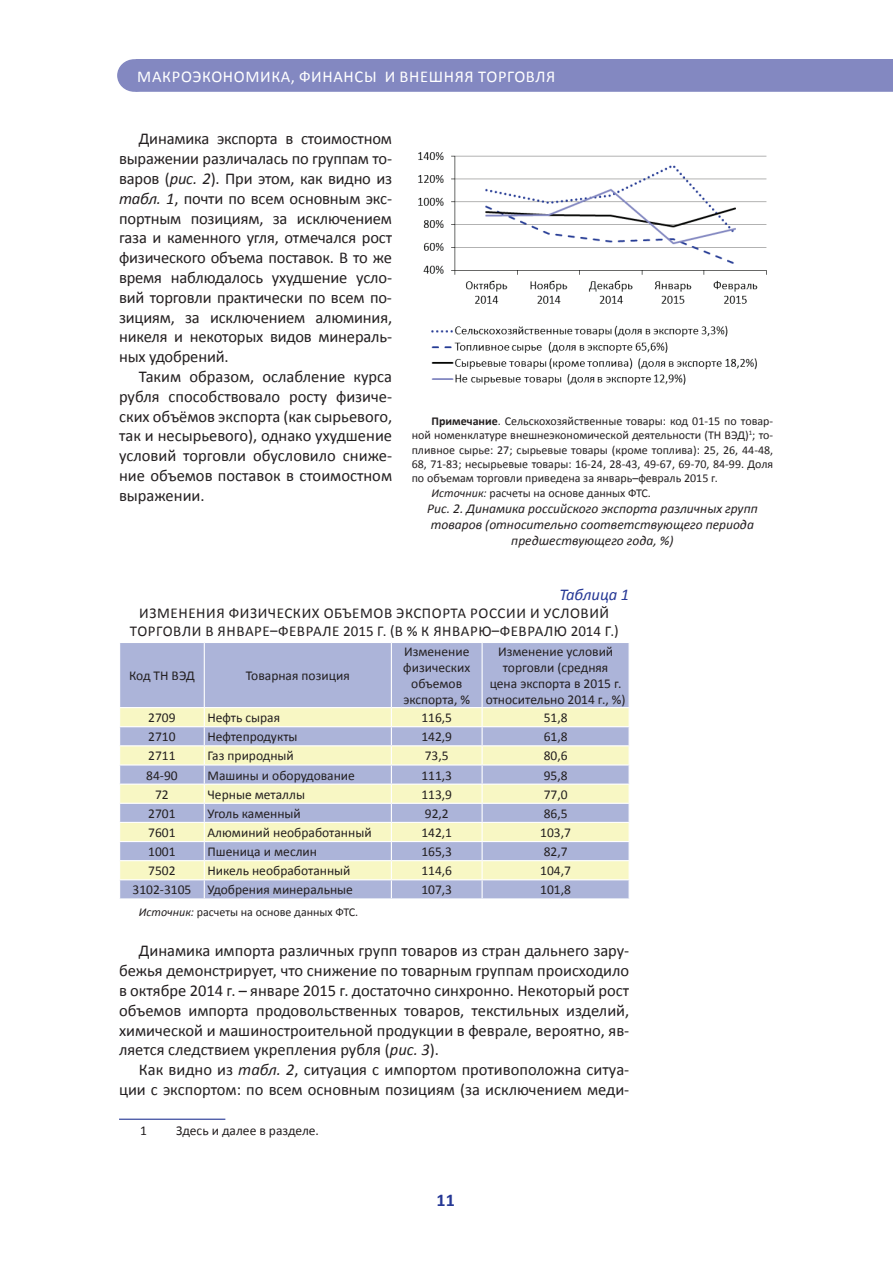
<style>
.page{position:relative;width:893px;height:1263px;background:#fff}
.page>*{position:absolute;margin:0;border:0;box-sizing:border-box;transform-origin:0 0}
.t1{font:700 18px "Calibri";color:#263895}
.t2{font:16.5px/19.8px "Calibri";color:#231f20;text-align:justify}
.t3{font:16.5px "Calibri";letter-spacing:.04em;color:#fff}
.t4{font:italic 16.5px "Calibri";letter-spacing:-.005em;color:#263895}
.t5{font:15px/18px "Calibri";letter-spacing:.04em;color:#231f20;text-align:center}
.t6{font:13.5px/16.2px "Calibri";color:#231f20;text-align:center}
.t7{font:italic 13.5px/16.2px "Calibri";color:#231f20;text-align:center}
.t8{font:12px "Calibri";color:#231f20}
.s1{font-style:italic}
.s2{font-weight:700}
</style>
<div class="page">
<div style="left:118px;top:60px;width:33px;height:31px;background:#8388c1;border-radius:50%"></div>
<div style="left:117px;top:59px;width:35px;height:33px;border:2px solid #8388c1;border-radius:50%"></div>
<div style="left:135px;top:59px;width:758px;height:33px;background:#8388c1"></div>
<div style="left:120px;top:643px;width:509px;height:255px;background:#acb4d9"></div>
<svg style="left:120px;top:708px;width:509px;height:171px;background:#d6d9ce"></svg>
<hr style="left:204px;top:643px;width:1px;height:64px;background:#fff">
<hr style="left:391px;top:643px;width:1px;height:64px;background:#fff">
<hr style="left:482px;top:643px;width:1px;height:64px;background:#fff">
<hr style="left:119px;top:707px;width:85px;height:1px;background:#fff">
<hr style="left:204px;top:707px;width:187px;height:1px;background:#fff">
<hr style="left:391px;top:707px;width:91px;height:1px;background:#fff">
<hr style="left:482px;top:707px;width:148px;height:1px;background:#fff">
<hr style="left:119px;top:726px;width:85px;height:1px;background:#fff">
<hr style="left:204px;top:726px;width:187px;height:1px;background:#fff">
<hr style="left:391px;top:726px;width:91px;height:1px;background:#fff">
<hr style="left:482px;top:726px;width:148px;height:1px;background:#fff">
<hr style="left:119px;top:745px;width:85px;height:1px;background:#fff">
<hr style="left:204px;top:745px;width:187px;height:1px;background:#fff">
<hr style="left:391px;top:745px;width:91px;height:1px;background:#fff">
<hr style="left:482px;top:745px;width:148px;height:1px;background:#fff">
<hr style="left:119px;top:764px;width:85px;height:1px;background:#fff">
<hr style="left:204px;top:764px;width:187px;height:1px;background:#fff">
<hr style="left:391px;top:764px;width:91px;height:1px;background:#fff">
<hr style="left:482px;top:764px;width:148px;height:1px;background:#fff">
<hr style="left:119px;top:783px;width:85px;height:2px;background:#fff">
<hr style="left:204px;top:783px;width:187px;height:2px;background:#fff">
<hr style="left:391px;top:783px;width:91px;height:2px;background:#fff">
<hr style="left:482px;top:783px;width:148px;height:2px;background:#fff">
<hr style="left:119px;top:803px;width:85px;height:1px;background:#fff">
<hr style="left:204px;top:803px;width:187px;height:1px;background:#fff">
<hr style="left:391px;top:803px;width:91px;height:1px;background:#fff">
<hr style="left:482px;top:803px;width:148px;height:1px;background:#fff">
<hr style="left:119px;top:822px;width:85px;height:1px;background:#fff">
<hr style="left:204px;top:822px;width:187px;height:1px;background:#fff">
<hr style="left:391px;top:822px;width:91px;height:1px;background:#fff">
<hr style="left:482px;top:822px;width:148px;height:1px;background:#fff">
<hr style="left:119px;top:841px;width:85px;height:1px;background:#fff">
<hr style="left:204px;top:841px;width:187px;height:1px;background:#fff">
<hr style="left:391px;top:841px;width:91px;height:1px;background:#fff">
<hr style="left:482px;top:841px;width:148px;height:1px;background:#fff">
<hr style="left:119px;top:860px;width:85px;height:1px;background:#fff">
<hr style="left:204px;top:860px;width:187px;height:1px;background:#fff">
<hr style="left:391px;top:860px;width:91px;height:1px;background:#fff">
<hr style="left:482px;top:860px;width:148px;height:1px;background:#fff">
<hr style="left:119px;top:879px;width:85px;height:1px;background:#fff">
<hr style="left:204px;top:879px;width:187px;height:1px;background:#fff">
<svg style="left:204px;top:708px;width:1px;height:190px"></svg>
<hr style="left:391px;top:879px;width:91px;height:1px;background:#fff">
<svg style="left:391px;top:708px;width:1px;height:190px"></svg>
<hr style="left:482px;top:879px;width:148px;height:1px;background:#fff">
<svg style="left:482px;top:708px;width:1px;height:190px"></svg>
<hr style="left:119px;top:1119px;width:106px;height:1px;background:#263895">
<img style="left:418px;top:152px;width:349px;height:233px">
<p class="t3" style="left:137px;top:66px;width:420px">макроэкономика, финансы и внешняя торговля</p>
<p class="t2" style="left:119px;top:129px;width:275px;text-indent:20px">Динамика экспорта в стоимостном выражении различалась по группам то&shy;варов (<span class="s1">рис. 2</span>). При этом, как видно из <span class="s1">табл. 1</span>, почти по всем основным экс&shy;портным позициям, за исключением газа и каменного угля, отмечался рост физического объема поставок. В то же время наблюдалось ухудшение усло&shy;вий торговли практически по всем по&shy;зициям, за исключением алюминия, никеля и некоторых видов минераль&shy;ных удобрений.</p>
<p class="t2" style="left:119px;top:367px;width:275px;text-indent:20px">Таким образом, ослабление курса рубля способствовало росту физиче&shy;ских объёмов экспорта (как сырьевого, так и несырьевого), однако ухудшение условий торговли обусловило сниже&shy;ние объемов поставок в стоимостном выражении.</p>
<p class="t8" style="left:431px;top:413px;width:343px"><span class="s2">Примечание</span>. Сельскохозяйственные товары: код 01-15 по товар-</p>
<p class="t8" style="left:412px;top:428px;width:363px">ной номенклатуре внешнеэкономической деятельности (ТН ВЭД)<sup>1</sup>; то-</p>
<p class="t8" style="left:412px;top:442px;width:363px">пливное сырье: 27; сырьевые товары (кроме топлива): 25, 26, 44-48,</p>
<p class="t8" style="left:412px;top:456px;width:363px">68, 71-83; несырьевые товары: 16-24, 28-43, 49-67, 69-70, 84-99. Доля</p>
<p class="t8" style="left:412px;top:471px;width:307px">по объемам торговли приведена за январь–февраль 2015 г.</p>
<p class="t8" style="left:431px;top:485px;width:221px"><span class="s1">Источник:</span> расчеты на основе данных ФТС.</p>
<p class="t7" style="left:427px;top:500px;width:332px">Рис. 2. Динамика российского экспорта различных групп товаров (относительно соответствующего периода предшествующего года, %)</p>
<p class="t4" style="left:559px;top:583px;width:71px">Таблица 1</p>
<p class="t5" style="left:130px;top:604px;width:490px">Изменения физических объемов экспорта России и условий торговли в январе–феврале 2015 г. (в % к январю–февралю 2014 г.)</p>
<p class="t6" style="left:129px;top:667px;width:51px">Код ТН ВЭД</p>
<p class="t6" style="left:246px;top:667px;width:105px">Товарная позиция</p>
<p class="t6" style="left:403px;top:643px;width:68px">Изменение физических объемов экспорта, %</p>
<p class="t6" style="left:486px;top:643px;width:141px">Изменение условий торговли (средняя<br>цена экспорта в 2015 г. относительно 2014 г., %)</p>
<p class="t6" style="left:148px;top:710px;width:29px">2709</p>
<p class="t6" style="left:207px;top:710px;width:74px">Н ефть сырая</p>
<p class="t6" style="left:421px;top:710px;width:32px">116,5</p>
<p class="t6" style="left:544px;top:710px;width:25px">51,8</p>
<p class="t6" style="left:148px;top:729px;width:29px">2710</p>
<p class="t6" style="left:207px;top:729px;width:92px">Н ефтепродукты</p>
<p class="t6" style="left:421px;top:729px;width:32px">142,9</p>
<p class="t6" style="left:544px;top:729px;width:25px">61,8</p>
<p class="t6" style="left:148px;top:748px;width:29px">2711</p>
<p class="t6" style="left:207px;top:748px;width:88px">Газ природный</p>
<p class="t6" style="left:425px;top:748px;width:25px">73,5</p>
<p class="t6" style="left:544px;top:748px;width:25px">80,6</p>
<p class="t6" style="left:146px;top:767px;width:33px">84-90</p>
<p class="t6" style="left:207px;top:767px;width:149px">Машины и оборудование</p>
<p class="t6" style="left:421px;top:767px;width:32px">111,3</p>
<p class="t6" style="left:544px;top:767px;width:25px">95,8</p>
<p class="t6" style="left:155px;top:786px;width:15px">72</p>
<p class="t6" style="left:207px;top:786px;width:99px">Черные металлы</p>
<p class="t6" style="left:421px;top:786px;width:32px">113,9</p>
<p class="t6" style="left:544px;top:786px;width:25px">77,0</p>
<p class="t6" style="left:148px;top:805px;width:29px">2701</p>
<p class="t6" style="left:207px;top:805px;width:95px">Уголь каменный</p>
<p class="t6" style="left:425px;top:805px;width:25px">92,2</p>
<p class="t6" style="left:544px;top:805px;width:25px">86,5</p>
<p class="t6" style="left:148px;top:824px;width:29px">7601</p>
<p class="t6" style="left:207px;top:824px;width:166px">Алюминий необработанный</p>
<p class="t6" style="left:421px;top:824px;width:32px">142,1</p>
<p class="t6" style="left:540px;top:824px;width:32px">103,7</p>
<p class="t6" style="left:148px;top:844px;width:29px">1001</p>
<p class="t6" style="left:207px;top:844px;width:111px">Пшеница и меслин</p>
<p class="t6" style="left:421px;top:844px;width:32px">165,3</p>
<p class="t6" style="left:544px;top:844px;width:25px">82,7</p>
<p class="t6" style="left:148px;top:863px;width:29px">7502</p>
<p class="t6" style="left:207px;top:863px;width:145px">Н икель необработанный</p>
<p class="t6" style="left:421px;top:863px;width:32px">114,6</p>
<p class="t6" style="left:540px;top:863px;width:32px">104,7</p>
<p class="t6" style="left:133px;top:882px;width:222px">3102-3105 Удобрения минеральные</p>
<p class="t6" style="left:421px;top:882px;width:32px">107,3</p>
<p class="t6" style="left:540px;top:882px;width:32px">101,8</p>
<p class="t8" style="left:139px;top:905px;width:221px"><span class="s1">Источник:</span> расчеты на основе данных ФТС.</p>
<p class="t2" style="left:119px;top:941px;width:512px;text-indent:20px">Динамика импорта различных групп товаров из стран дальнего зару&shy;бежья демонстрирует, что снижение по товарным группам происходило в октябре 2014 г. – январе 2015 г. достаточно синхронно. Н екоторый рост объемов импорта продовольственных товаров, текстильных изделий, химической и машиностроительной продукции в феврале, вероятно, яв&shy;ляется следствием укрепления рубля (<span class="s1">рис. 3</span>).</p>
<p class="t2" style="left:119px;top:1060px;width:512px;text-align:right">Как видно из <span class="s1">табл. 2</span>, ситуация с импортом противоположна ситуа&shy;ции с экспортом: по всем основным позициям (за исключением меди-</p>
<p class="t6" style="left:140px;top:1123px;width:8px">1</p>
<p class="t6" style="left:176px;top:1123px;width:144px">Здесь и далее в разделе.</p>
<p class="t1" style="left:437px;top:1188px;width:20px">11</p>
</div>
